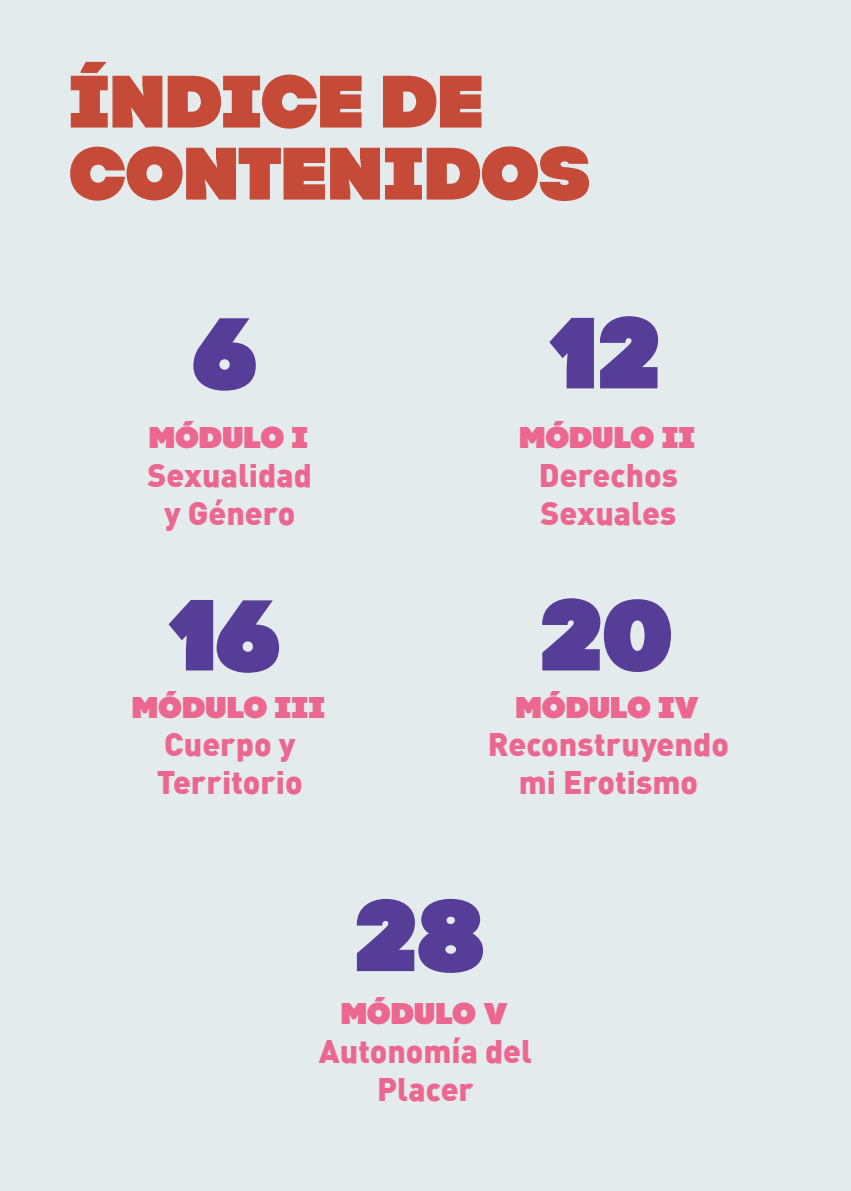
<style>
.page{position:relative;width:851px;height:1191px;background:#fff}
.page>*{position:absolute;margin:0;border:0;box-sizing:border-box;transform-origin:0 0}
.t1{font:100px "Code Pro Black";letter-spacing:.005em;color:#563d97}
.t2{font:74px/72px "Code Pro Black";letter-spacing:.015em;color:#c54a37}
.t3{font:900 32px/38.4px "DIN";color:#ec678f;text-align:center}
.t4{font:30px "Code Pro Black";letter-spacing:.015em;color:#ec678f}
</style>
<div class="page">
<div style="left:0;top:0;width:850px;height:1191px;background:#e4ebed"></div>
<h2 class="t2" style="left:72px;top:65px;width:522px">ÍNDICE DE<br>CONTENIDOS</h2>
<h1 class="t1" style="left:196px;top:292px;width:66px">6</h1>
<h1 class="t1" style="left:553px;top:292px;width:111px">12</h1>
<p class="t4" style="left:150px;top:419px;width:160px">MÓDULO I</p>
<p class="t3" style="left:147px;top:454px;width:166px">Sexualidad y Género</p>
<p class="t4" style="left:520px;top:419px;width:177px">MÓDULO II</p>
<p class="t3" style="left:539px;top:454px;width:140px;text-align:left">Derechos<br>Sexuales</p>
<h1 class="t1" style="left:173px;top:574px;width:113px">16</h1>
<h1 class="t1" style="left:543px;top:574px;width:134px">20</h1>
<p class="t4" style="left:134px;top:688px;width:194px">MÓDULO III</p>
<p class="t3" style="left:157px;top:723px;width:148px;text-align:left">Cuerpo y<br>Territorio</p>
<p class="t4" style="left:517px;top:688px;width:184px">MÓDULO IV</p>
<p class="t3" style="left:488px;top:723px;width:242px">Reconstruyendo mi Erotismo</p>
<h1 class="t1" style="left:358px;top:874px;width:130px">28</h1>
<p class="t4" style="left:342px;top:995px;width:168px">MÓDULO V</p>
<p class="t3" style="left:319px;top:1030px;width:214px">Autonomía del<br>Placer</p>
</div>
